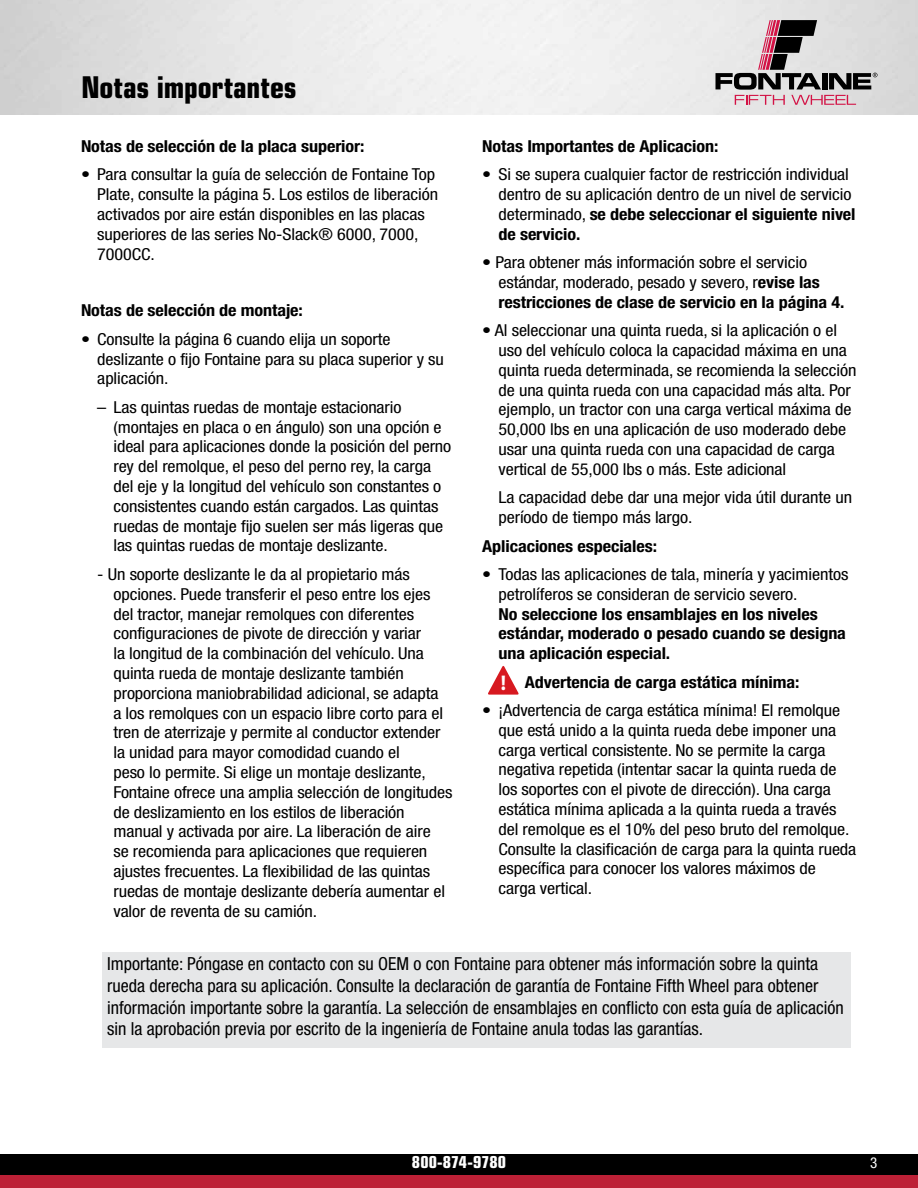
<style>
.page{position:relative;width:918px;height:1188px;background:#fff}
.page>*{position:absolute;margin:0;border:0;box-sizing:border-box;transform-origin:0 0}
.t1{font:700 condensed 30px "Eurostile";letter-spacing:-.005em;color:#000}
.t2{font:700 21.3px "Myriad Pro";color:#fff;scale:.93 1}
.t3{font:condensed 18px/21.6px "Helvetica Neue";color:#000}
.t4{font:condensed 16.5px/19.8px "Helvetica Neue";letter-spacing:-.005em;color:#000;scale:1.1 1}
.t5{font:700 condensed 16.5px/19.8px "Helvetica Neue";letter-spacing:-.005em;color:#000;scale:1.1 1}
.t6{font:700 condensed 16.5px "Eurostile";letter-spacing:.005em;color:#fff}
.t7{font:condensed 15px "Helvetica Neue";color:#fff}
.s1{font-weight:700}
</style>
<div class="page">
<svg style="left:716px;top:20px;width:162px;height:85px;background:#b2a8ab"></svg>
<div style="left:0;top:1174px;width:918px;height:14px;background:#bd2036"></div>
<div style="left:0;top:1154px;width:918px;height:20px;background:#000"></div>
<div style="left:103px;top:952px;width:748px;height:96px;background:#e6e7e8"></div>
<svg style="left:488px;top:666px;width:31px;height:28px"></svg>
<h1 class="t1" style="left:81px;top:70px;width:217px">Notas importantes</h1>
<p class="t5" style="left:81px;top:136px;width:259px">Notas de selección de la placa superior:</p>
<p class="t4" style="left:97px;top:164px;width:311px;text-indent:-16px">• Para consultar la guía de selección de Fontaine Top Plate, consulte la página 5. Los estilos de liberación activados por aire están disponibles en las placas superiores de las series No-Slack® 6000, 7000, 7000CC.</p>
<p class="t5" style="left:81px;top:300px;width:203px">Notas de selección de montaje:</p>
<p class="t4" style="left:97px;top:329px;width:317px;text-indent:-16px">• Consulte la página 6 cuando elija un soporte deslizante o fijo Fontaine para su placa superior y su aplicación.</p>
<p class="t4" style="left:113px;top:397px;width:309px;text-indent:-16px">– Las quintas ruedas de montaje estacionario (montajes en placa o en ángulo) son una opción e ideal para aplicaciones donde la posición del perno rey del remolque, el peso del perno rey, la carga del eje y la longitud del vehículo son constantes o consistentes cuando están cargados. Las quintas ruedas de montaje fijo suelen ser más ligeras que las quintas ruedas de montaje deslizante.</p>
<p class="t4" style="left:113px;top:564px;width:310px;text-indent:-16px">- Un soporte deslizante le da al propietario más opciones. Puede transferir el peso entre los ejes del tractor, manejar remolques con diferentes configuraciones de pivote de dirección y variar<br>la longitud de la combinación del vehículo. Una quinta rueda de montaje deslizante también proporciona maniobrabilidad adicional, se adapta<br>a los remolques con un espacio libre corto para el tren de aterrizaje y permite al conductor extender la unidad para mayor comodidad cuando el<br>peso lo permite. Si elige un montaje deslizante, Fontaine ofrece una amplia selección de longitudes de deslizamiento en los estilos de liberación manual y activada por aire. La liberación de aire<br>se recomienda para aplicaciones que requieren ajustes frecuentes. La flexibilidad de las quintas ruedas de montaje deslizante debería aumentar el valor de reventa de su camión.</p>
<p class="t5" style="left:482px;top:136px;width:216px">Notas Importantes de Aplicacion:</p>
<p class="t4" style="left:498px;top:164px;width:326px;text-indent:-16px">• Si se supera cualquier factor de restricción individual dentro de su aplicación dentro de un nivel de servicio determinado, <span class="s1">se debe seleccionar el siguiente nivel de servicio.</span></p>
<p class="t4" style="left:498px;top:252px;width:316px;text-indent:-16px">• Para obtener más información sobre el servicio estándar, moderado, pesado y severo, r<span class="s1">evise las restricciones de clase de servicio en la página 4.</span></p>
<p class="t4" style="left:498px;top:320px;width:327px;text-indent:-16px">• Al seleccionar una quinta rueda, si la aplicación o el uso del vehículo coloca la capacidad máxima en una quinta rueda determinada, se recomienda la selección de una quinta rueda con una capacidad más alta. Por ejemplo, un tractor con una carga vertical máxima de 50,000 lbs en una aplicación de uso moderado debe usar una quinta rueda con una capacidad de carga vertical de 55,000 lbs o más. Este adicional</p>
<p class="t4" style="left:498px;top:487px;width:323px">La capacidad debe dar una mejor vida útil durante un período de tiempo más largo.</p>
<p class="t5" style="left:482px;top:536px;width:160px">Aplicaciones especiales:</p>
<p class="t4" style="left:498px;top:564px;width:320px;text-indent:-16px">• Todas las aplicaciones de tala, minería y yacimientos petrolíferos se consideran de servicio severo.</p>
<p class="t5" style="left:498px;top:604px;width:317px">No seleccione los ensamblajes en los niveles estándar, moderado o pesado cuando se designa una aplicación especial.</p>
<p class="t5" style="left:525px;top:672px;width:251px">Advertencia de carga estática mínima:</p>
<p class="t4" style="left:498px;top:700px;width:327px;text-indent:-16px">• ¡Advertencia de carga estática mínima! El remolque que está unido a la quinta rueda debe imponer una carga vertical consistente. No se permite la carga negativa repetida (intentar sacar la quinta rueda de los soportes con el pivote de dirección). Una carga estática mínima aplicada a la quinta rueda a través del remolque es el 10% del peso bruto del remolque.<br>Consulte la clasificación de carga para la quinta rueda específica para conocer los valores máximos de carga vertical.</p>
<p class="t2" style="left:501px;top:669px;width:7px">!</p>
<p class="t2" style="left:557px;top:669px;width:7px">!</p>
<p class="t2" style="left:610px;top:669px;width:7px">!</p>
<p class="t3" style="left:107px;top:953px;width:738px">Importante: Póngase en contacto con su OEM o con Fontaine para obtener más información sobre la quinta rueda derecha para su aplicación. Consulte la declaración de garantía de Fontaine Fifth Wheel para obtener información importante sobre la garantía. La selección de ensamblajes en conflicto con esta guía de aplicación sin la aprobación previa por escrito de la ingeniería de Fontaine anula todas las garantías.</p>
<p class="t6" style="left:412px;top:1152px;width:96px">800-874-9780</p>
<p class="t7" style="left:870px;top:1154px;width:9px">3</p>
</div>
